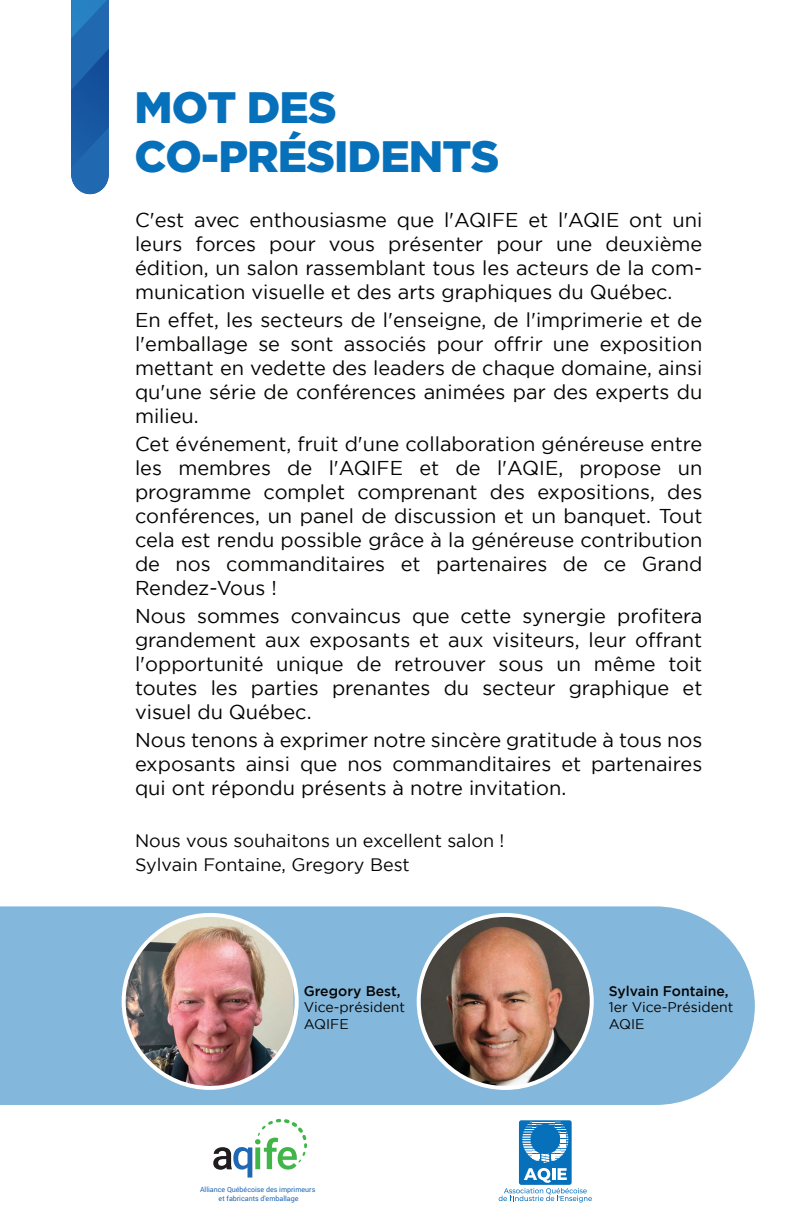
<style>
.page{position:relative;width:792px;height:1224px;background:#fff}
.page>*{position:absolute;margin:0;border:0;box-sizing:border-box;transform-origin:0 0}
.t1{font:900 44px/48.8px "Gotham";letter-spacing:-.02em;color:#0770ba}
.t2{font:20px/24px "Gotham";color:#040503;text-align:justify}
.t3{font:18px/24px "Gotham";color:#040503}
.t4{font:14px/16.8px "Gotham";color:#040503}
.t5{font:500 14px "Gotham";color:#040503}
.t6{font:7px/8.4px "Roboto";color:#2068b3;text-align:center}
</style>
<div class="page">
<svg style="left:71px;top:0;width:38px;height:194px;background:#2166ad"></svg>
<div style="left:0;top:906px;width:755px;height:199px;background:#83b7dc"></div>
<img style="left:420px;top:915px;width:170px;height:173px">
<div style="left:417px;top:913px;width:177px;height:177px;border:4px solid #fff;border-radius:50%"></div>
<img style="left:124px;top:915px;width:169px;height:173px">
<div style="left:122px;top:913px;width:177px;height:177px;border:4px solid #fff;border-radius:50%"></div>
<svg style="left:519px;top:1120px;width:53px;height:65px"></svg>
<svg style="left:499px;top:1122px;width:93px;height:80px"></svg>
<svg style="left:213px;top:1119px;width:94px;height:59px"></svg>
<h1 class="t1" style="left:134px;top:82px;width:367px">MOT DES<br>CO-PRÉSIDENTS</h1>
<p class="t2" style="left:135px;top:207px;width:569px">C'est avec enthousiasme que l'AQIFE et l'AQIE ont uni leurs forces pour vous présenter pour une deuxième édition, un salon rassemblant tous les acteurs de la com&shy;munication visuelle et des arts graphiques du Québec.</p>
<p class="t2" style="left:135px;top:307px;width:569px">En effet, les secteurs de l'enseigne, de l'imprimerie et de l'emballage se sont associés pour offrir une exposition mettant en vedette des leaders de chaque domaine, ainsi qu'une série de conférences animées par des experts du milieu.</p>
<p class="t2" style="left:135px;top:431px;width:569px">Cet événement, fruit d'une collaboration généreuse entre les membres de l'AQIFE et de l'AQIE, propose un programme complet comprenant des expositions, des conférences, un panel de discussion et un banquet. Tout cela est rendu possible grâce à la généreuse contribution de nos commanditaires et partenaires de ce Grand Rendez-Vous !</p>
<p class="t2" style="left:135px;top:603px;width:569px">Nous sommes convaincus que cette synergie profitera grandement aux exposants et aux visiteurs, leur offrant l'opportunité unique de retrouver sous un même toit toutes les parties prenantes du secteur graphique et visuel du Québec.</p>
<p class="t2" style="left:135px;top:727px;width:569px">Nous tenons à exprimer notre sincère gratitude à tous nos exposants ainsi que nos commanditaires et partenaires qui ont répondu présents à notre invitation.</p>
<p class="t3" style="left:135px;top:828px;width:371px">Nous vous souhaitons un excellent salon !<br>Sylvain Fontaine, Gregory Best</p>
<p class="t5" style="left:304px;top:983px;width:98px">Gregory Best,</p>
<p class="t4" style="left:304px;top:999px;width:103px">Vice-président<br>AQIFE</p>
<p class="t6" style="left:200px;top:1185px;width:117px">Alliance Québécoise des imprimeurs et fabricants d'emballage</p>
<p class="t5" style="left:609px;top:983px;width:121px">Sylvain Fontaine,</p>
<p class="t4" style="left:609px;top:999px;width:126px">1er Vice-Président<br>AQIE</p>
</div>
